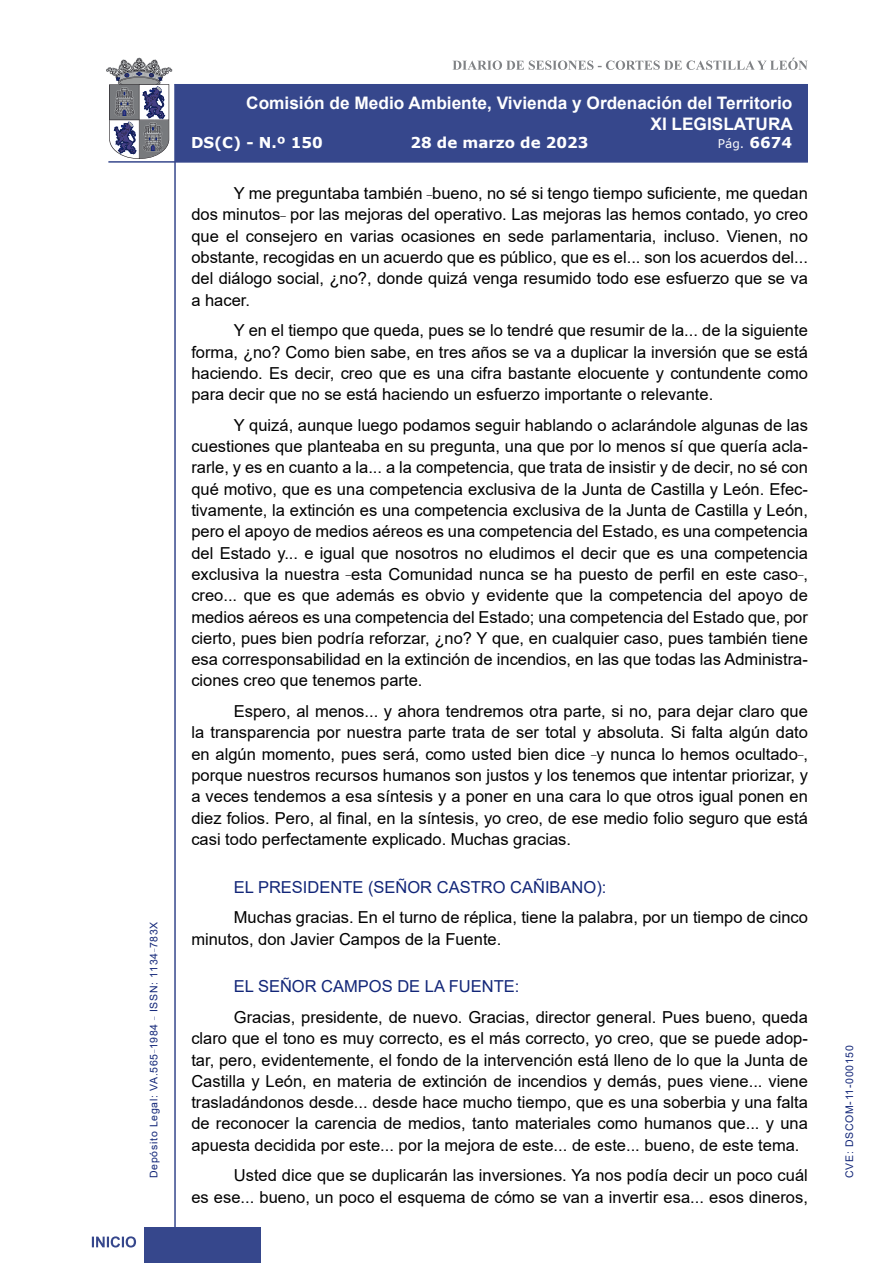
<style>
.page{position:relative;width:893px;height:1263px;background:#fff}
.page>*{position:absolute;margin:0;border:0;box-sizing:border-box;transform-origin:0 0}
.t1{font:700 17.25px/20.7px "Arial";color:#fff;text-align:right}
.t2{font:16.5px/21.3px "Arial";color:#000;text-align:justify}
.Orador{font:16.5px "Arial";color:#122678}
.t3{font:700 15px "Verdana";color:#fff}
.t4{font:12px "Verdana";color:#fff}
.t5{font:10.5px "Arial";letter-spacing:.065em;color:#122678}
.s1{font-weight:700;font-size:15px}
</style>
<div class="page">
<svg style="left:452px;top:58px;width:356px;height:12px"></svg>
<hr style="left:174px;top:84px;width:2px;height:1179px;background:#36478c">
<div style="left:144px;top:1227px;width:117px;height:36px;background:#36478c"></div>
<div style="left:175px;top:84px;width:633px;height:78px;background:#36478c"></div>
<hr style="left:108px;top:161px;width:700px;height:2px;background:#36478c">
<svg style="left:92px;top:1236px;width:44px;height:11px"></svg>
<svg style="left:106px;top:58px;width:66px;height:101px"></svg>
<p class="t5" style="left:146px;top:1178px;width:258px;rotate:-90deg">Depósito Legal: VA.565<sup>_</sup>1984 <sup>_</sup> ISSN: 1134<sup>_</sup>783X</p>
<p class="t1" style="left:246px;top:93px;width:548px">Comisión de Medio Ambiente, Vivienda y Ordenación del Territorio<br>XI LEGISLATURA</p>
<p class="t3" style="left:191px;top:132px;width:133px">DS(C) - N.º 150</p>
<p class="t3" style="left:410px;top:132px;width:180px">28 de marzo de 2023</p>
<p class="t4" style="left:718px;top:135px;width:76px">Pág. <span class="s1">6674</span></p>
<p class="t2" style="left:191px;top:183px;width:618px;text-indent:43px">Y me preguntaba también <sup>_</sup>bueno, no sé si tengo tiempo suficiente, me quedan dos minutos<sup>_</sup> por las mejoras del operativo. Las mejoras las hemos contado, yo creo que el consejero en varias ocasiones en sede parlamentaria, incluso. Vienen, no obstante, recogidas en un acuerdo que es público, que es el... son los acuerdos del... del diálogo social, ¿no?, donde quizá venga resumido todo ese esfuerzo que se va a hacer.</p>
<p class="t2" style="left:191px;top:320px;width:618px;text-indent:43px">Y en el tiempo que queda, pues se lo tendré que resumir de la... de la siguiente forma, ¿no? Como bien sabe, en tres años se va a duplicar la inversión que se está haciendo. Es decir, creo que es una cifra bastante elocuente y contundente como para decir que no se está haciendo un esfuerzo importante o relevante.</p>
<p class="t2" style="left:191px;top:414px;width:618px;text-indent:43px">Y quizá, aunque luego podamos seguir hablando o aclarándole algunas de las cuestiones que planteaba en su pregunta, una que por lo menos sí que quería acla&shy;rarle, y es en cuanto a la... a la competencia, que trata de insistir y de decir, no sé con qué motivo, que es una competencia exclusiva de la Junta de Castilla y León. Efec&shy;tivamente, la extinción es una competencia exclusiva de la Junta de Castilla y León, pero el apoyo de medios aéreos es una competencia del Estado, es una competencia del Estado y... e igual que nosotros no eludimos el decir que es una competencia exclusiva la nuestra <sup>_</sup>esta Comunidad nunca se ha puesto de perfil en este caso<sup>_</sup>, creo... que es que además es obvio y evidente que la competencia del apoyo de medios aéreos es una competencia del Estado; una competencia del Estado que, por cierto, pues bien podría reforzar, ¿no? Y que, en cualquier caso, pues también tiene esa corresponsabilidad en la extinción de incendios, en las que todas las Administra&shy;ciones creo que tenemos parte.</p>
<p class="t2" style="left:191px;top:701px;width:618px;text-indent:43px">Espero, al menos... y ahora tendremos otra parte, si no, para dejar claro que la transparencia por nuestra parte trata de ser total y absoluta. Si falta algún dato en algún momento, pues será, como usted bien dice <sup>_</sup>y nunca lo hemos ocultado<sup>_</sup>, porque nuestros recursos humanos son justos y los tenemos que intentar priorizar, y a veces tendemos a esa síntesis y a poner en una cara lo que otros igual ponen en diez folios. Pero, al final, en la síntesis, yo creo, de ese medio folio seguro que está casi todo perfectamente explicado. Muchas gracias.</p>
<p class="Orador" style="left:234px;top:875px;width:374px">EL PRESIDENTE (SEÑOR CASTRO CAÑIBANO):</p>
<p class="t2" style="left:191px;top:907px;width:618px;text-indent:43px">Muchas gracias. En el turno de réplica, tiene la palabra, por un tiempo de cinco minutos, don Javier Campos de la Fuente.</p>
<p class="Orador" style="left:234px;top:975px;width:287px">EL SEÑOR CAMPOS DE LA FUENTE:</p>
<p class="t2" style="left:191px;top:1006px;width:618px;text-indent:43px">Gracias, presidente, de nuevo. Gracias, director general. Pues bueno, queda claro que el tono es muy correcto, es el más correcto, yo creo, que se puede adop&shy;tar, pero, evidentemente, el fondo de la intervención está lleno de lo que la Junta de Castilla y León, en materia de extinción de incendios y demás, pues viene... viene trasladándonos desde... desde hace mucho tiempo, que es una soberbia y una falta de reconocer la carencia de medios, tanto materiales como humanos que... y una apuesta decidida por este... por la mejora de este... de este... bueno, de este tema.</p>
<p class="t2" style="left:191px;top:1165px;width:618px;text-align:right">Usted dice que se duplicarán las inversiones. Ya nos podía decir un poco cuál<br>es ese... bueno, un poco el esquema de cómo se van a invertir esa... esos dineros,</p>
<p class="t5" style="left:842px;top:1178px;width:134px;rotate:-90deg">CVE: DSCOM-11-000150</p>
</div>
